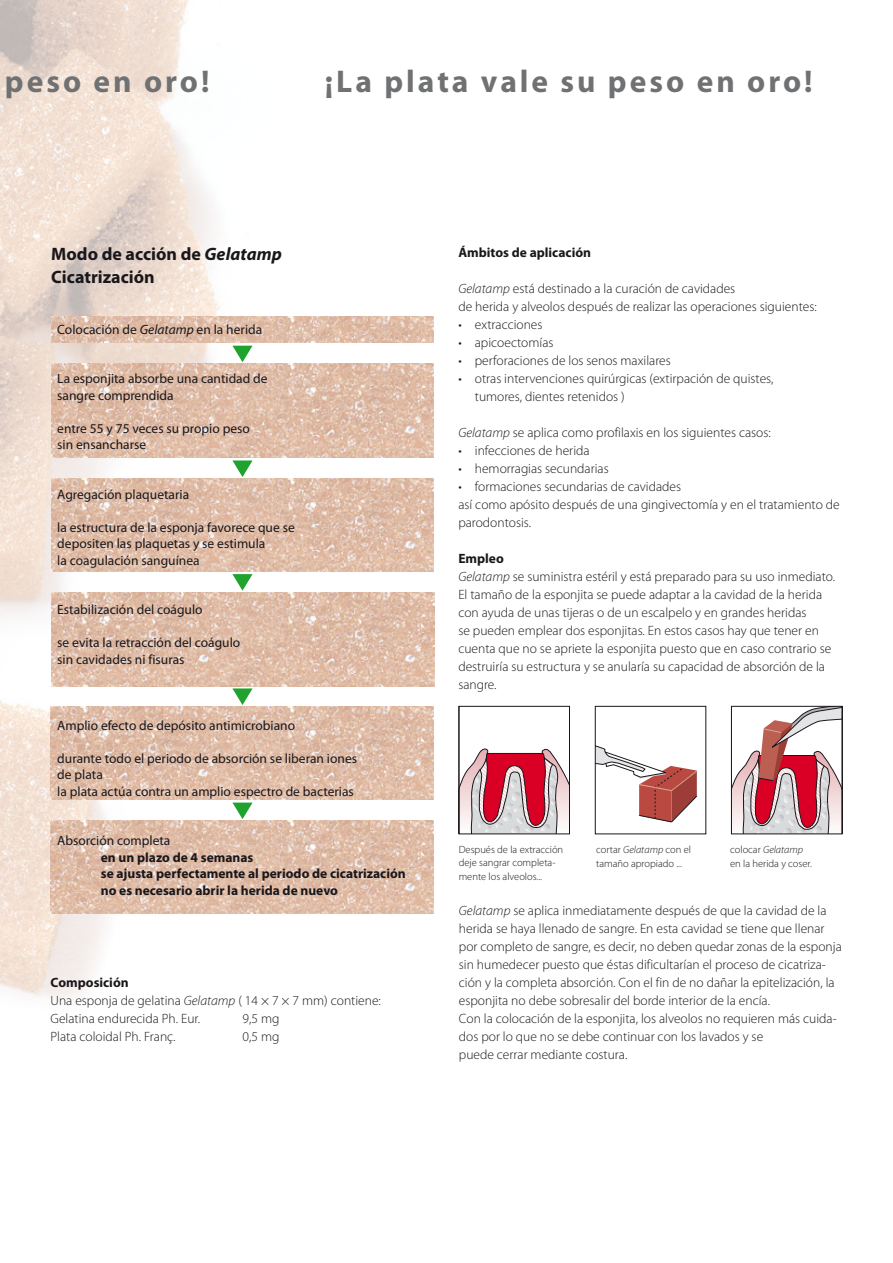
<style>
.page{position:relative;width:893px;height:1263px;background:#fff}
.page>*{position:absolute;margin:0;border:0;box-sizing:border-box;transform-origin:0 0}
.t1{font:700 31.5px "Myriad Pro";letter-spacing:.095em;color:#707173}
.t2{font:700 18px/22.5px "Myriad Pro";color:#1a171b}
.t3{font:300 13.5px/18px "Myriad Pro";color:#1a171b}
.t4{font:13.5px/16.5px "Myriad Pro";color:#1a171b}
.t5{font:700 13.5px/16.5px "Myriad Pro";color:#1a171b}
.t6{font:300 10.5px/13.5px "Myriad Pro";color:#1a171b}
.s1{font-style:italic}
.s2{font-weight:700}
</style>
<div class="page">
<img style="left:0;top:0;width:263px;height:998px">
<svg style="left:461px;top:748px;width:107px;height:84px"></svg>
<div style="left:459px;top:706px;width:111px;height:128px;border:1px solid #1a171b"></div>
<svg style="left:733px;top:708px;width:107px;height:124px"></svg>
<div style="left:731px;top:706px;width:111px;height:128px;border:1px solid #1a171b"></div>
<svg style="left:597px;top:746px;width:101px;height:77px"></svg>
<div style="left:595px;top:706px;width:111px;height:128px;border:1px solid #1a171b"></div>
<svg style="left:232px;top:346px;width:21px;height:16px"></svg>
<svg style="left:232px;top:460px;width:21px;height:17px"></svg>
<svg style="left:232px;top:574px;width:21px;height:17px"></svg>
<svg style="left:232px;top:688px;width:21px;height:17px"></svg>
<svg style="left:232px;top:802px;width:21px;height:17px"></svg>
<img style="left:51px;top:820px;width:383px;height:94px">
<img style="left:51px;top:706px;width:383px;height:94px">
<img style="left:51px;top:592px;width:383px;height:95px">
<img style="left:51px;top:317px;width:383px;height:25px">
<img style="left:51px;top:478px;width:383px;height:94px">
<img style="left:51px;top:364px;width:383px;height:93px">
<h1 class="t1" style="left:5px;top:61px;width:206px">peso en oro!</h1>
<h1 class="t1" style="left:325px;top:61px;width:489px">¡La plata vale su peso en oro!</h1>
<h2 class="t2" style="left:51px;top:242px;width:232px">Modo de acción de <span class="s1">Gelatamp<br></span>Cicatrización</h2>
<p class="t4" style="left:57px;top:321px;width:206px">Colocación de <span class="s1">Gelatamp</span> en la herida</p>
<p class="t4" style="left:57px;top:370px;width:212px">La esponjita absorbe una cantidad de sangre comprendida</p>
<p class="t4" style="left:57px;top:420px;width:194px">entre 55 y 75 veces su propio peso sin ensancharse</p>
<p class="t4" style="left:57px;top:486px;width:133px">Agregación plaquetaria</p>
<p class="t4" style="left:57px;top:519px;width:239px">la estructura de la esponja favorece que se depositen las plaquetas y se estimula<br>la coagulación sanguínea</p>
<p class="t4" style="left:57px;top:601px;width:147px">Estabilización del coágulo</p>
<p class="t4" style="left:57px;top:634px;width:184px">se evita la retracción del coágulo sin cavidades ni fisuras</p>
<p class="t4" style="left:57px;top:717px;width:239px">Amplio efecto de depósito antimicrobiano</p>
<p class="t4" style="left:57px;top:750px;width:301px">durante todo el periodo de absorción se liberan iones de plata<br>la plata actúa contra un amplio espectro de bacterias</p>
<p class="t4" style="left:57px;top:832px;width:115px">Absorción completa</p>
<p class="t5" style="left:101px;top:848px;width:306px">en un plazo de 4 semanas<br>se ajusta perfectamente al periodo de cicatrización no es necesario abrir la herida de nuevo</p>
<p class="t3" style="left:51px;top:973px;width:332px"><span class="s2">Composición<br></span>Una esponja de gelatina <span class="s1">Gelatamp</span> ( 14 × 7 × 7 mm) contiene:<br>Gelatina endurecida Ph. Eur.</p>
<p class="t3" style="left:243px;top:1009px;width:38px">9,5 mg</p>
<p class="t3" style="left:51px;top:1027px;width:126px">Plata coloidal Ph. Franç.</p>
<p class="t3" style="left:243px;top:1027px;width:38px">0,5 mg</p>
<p class="t5" style="left:458px;top:244px;width:134px">Ámbitos de aplicación</p>
<p class="t3" style="left:458px;top:279px;width:360px"><span class="s1">Gelatamp</span> está destinado a la curación de cavidades<br>de herida y alveolos después de realizar las operaciones siguientes:</p>
<p class="t3" style="left:458px;top:315px;width:86px">• extracciones</p>
<p class="t3" style="left:458px;top:333px;width:97px">• apicoectomías</p>
<p class="t3" style="left:458px;top:351px;width:214px">• perforaciones de los senos maxilares</p>
<p class="t3" style="left:475px;top:369px;width:300px;text-indent:-16px">• otras intervenciones quirúrgicas (extirpación de quistes, tumores, dientes retenidos )</p>
<p class="t3" style="left:458px;top:423px;width:314px"><span class="s1">Gelatamp</span> se aplica como profilaxis en los siguientes casos:</p>
<p class="t3" style="left:458px;top:441px;width:133px">• infecciones de herida</p>
<p class="t3" style="left:458px;top:459px;width:152px">• hemorragias secundarias</p>
<p class="t3" style="left:458px;top:477px;width:383px">• formaciones secundarias de cavidades<br>así como apósito después de una gingivectomía y en el tratamiento de parodontosis.</p>
<p class="t3" style="left:458px;top:549px;width:378px"><span class="s2">Empleo<br></span><span class="s1">Gelatamp</span> se suministra estéril y está preparado para su uso inmediato.<br>El tamaño de la esponjita se puede adaptar a la cavidad de la herida con ayuda de unas tijeras o de un escalpelo y en grandes heridas<br>se pueden emplear dos esponjitas. En estos casos hay que tener en cuenta que no se apriete la esponjita puesto que en caso contrario se destruiría su estructura y se anularía su capacidad de absorción de la sangre.</p>
<p class="t6" style="left:459px;top:842px;width:106px">Después de la extracción deje sangrar completa&shy;mente los alveolos...</p>
<p class="t6" style="left:596px;top:843px;width:96px">cortar <span class="s1">Gelatamp</span> con el tamaño apropiado ...</p>
<p class="t6" style="left:730px;top:843px;width:83px">colocar <span class="s1">Gelatamp </span>en la herida y coser.</p>
<p class="t3" style="left:459px;top:901px;width:384px"><span class="s1">Gelatamp</span> se aplica inmediatamente después de que la cavidad de la herida se haya llenado de sangre. En esta cavidad se tiene que llenar por completo de sangre, es decir, no deben quedar zonas de la esponja sin humedecer puesto que éstas dificultarían el proceso de cicatriza&shy;ción y la completa absorción. Con el fin de no dañar la epitelización, la esponjita no debe sobresalir del borde interior de la encía.<br>Con la colocación de la esponjita, los alveolos no requieren más cuida&shy;dos por lo que no se debe continuar con los lavados y se<br>puede cerrar mediante costura.</p>
</div>
